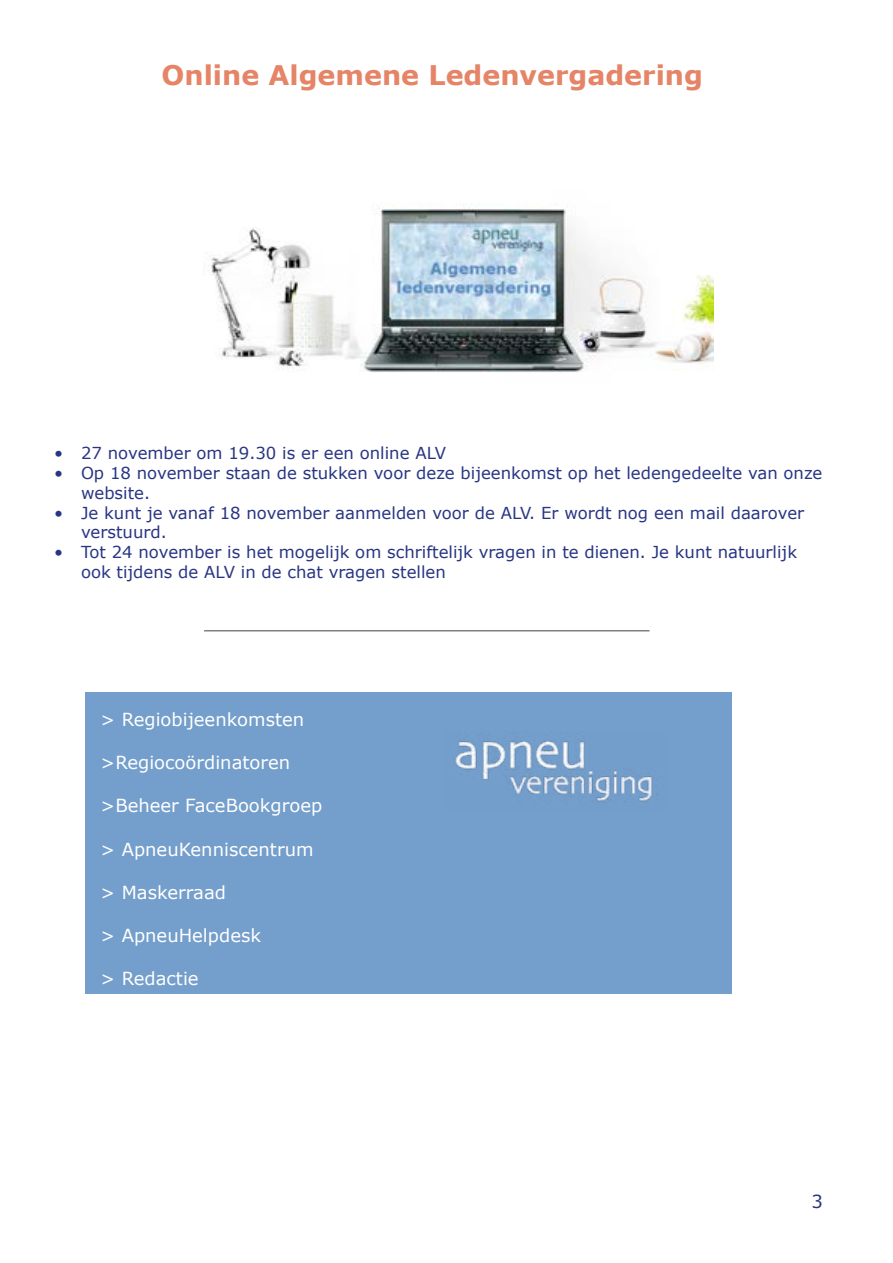
<style>
.page{position:relative;width:893px;height:1263px;background:#fff}
.page>*{position:absolute;margin:0;border:0;box-sizing:border-box;transform-origin:0 0}
.t1{font:700 27px "Verdana";color:#e58466}
.t2{font:18px "Verdana";color:#fff}
.t3{font:18px "Verdana";color:#283583}
.t4{font:16.5px/19.8px "Verdana";color:#283583}
</style>
<div class="page">
<div style="left:85px;top:692px;width:646px;height:302px;background:#749ecb"></div>
<img style="left:454px;top:741px;width:204px;height:61px">
<img style="left:208px;top:204px;width:505px;height:168px">
<hr style="left:204px;top:630px;width:445px;height:1px;background:#808080">
<h1 class="t1" style="left:162px;top:57px;width:543px">Online Algemene Ledenvergadering</h1>
<p class="t4" style="left:54px;top:443px;width:394px">• 27 november om 19.30 is er een online ALV</p>
<p class="t4" style="left:81px;top:463px;width:743px;text-indent:-27px">• Op 18 november staan de stukken voor deze bijeenkomst op het ledengedeelte van onze website.</p>
<p class="t4" style="left:81px;top:502px;width:725px;text-indent:-27px">• Je kunt je vanaf 18 november aanmelden voor de ALV. Er wordt nog een mail daarover verstuurd.</p>
<p class="t4" style="left:81px;top:542px;width:718px;text-indent:-27px">• Tot 24 november is het mogelijk om schriftelijk vragen in te dienen. Je kunt natuurlijk ook tijdens de ALV in de chat vragen stellen</p>
<p class="t2" style="left:101px;top:707px;width:205px">&gt; Regiobijeenkomsten</p>
<p class="t2" style="left:101px;top:750px;width:191px">&gt;Regiocoördinatoren</p>
<p class="t2" style="left:101px;top:793px;width:223px">&gt;Beheer FaceBookgroep</p>
<p class="t2" style="left:101px;top:837px;width:214px">&gt; ApneuKenniscentrum</p>
<p class="t2" style="left:101px;top:880px;width:127px">&gt; Maskerraad</p>
<p class="t2" style="left:101px;top:923px;width:162px">&gt; ApneuHelpdesk</p>
<p class="t2" style="left:101px;top:966px;width:100px">&gt; Redactie</p>
<p class="t3" style="left:811px;top:1189px;width:13px">3</p>
</div>
